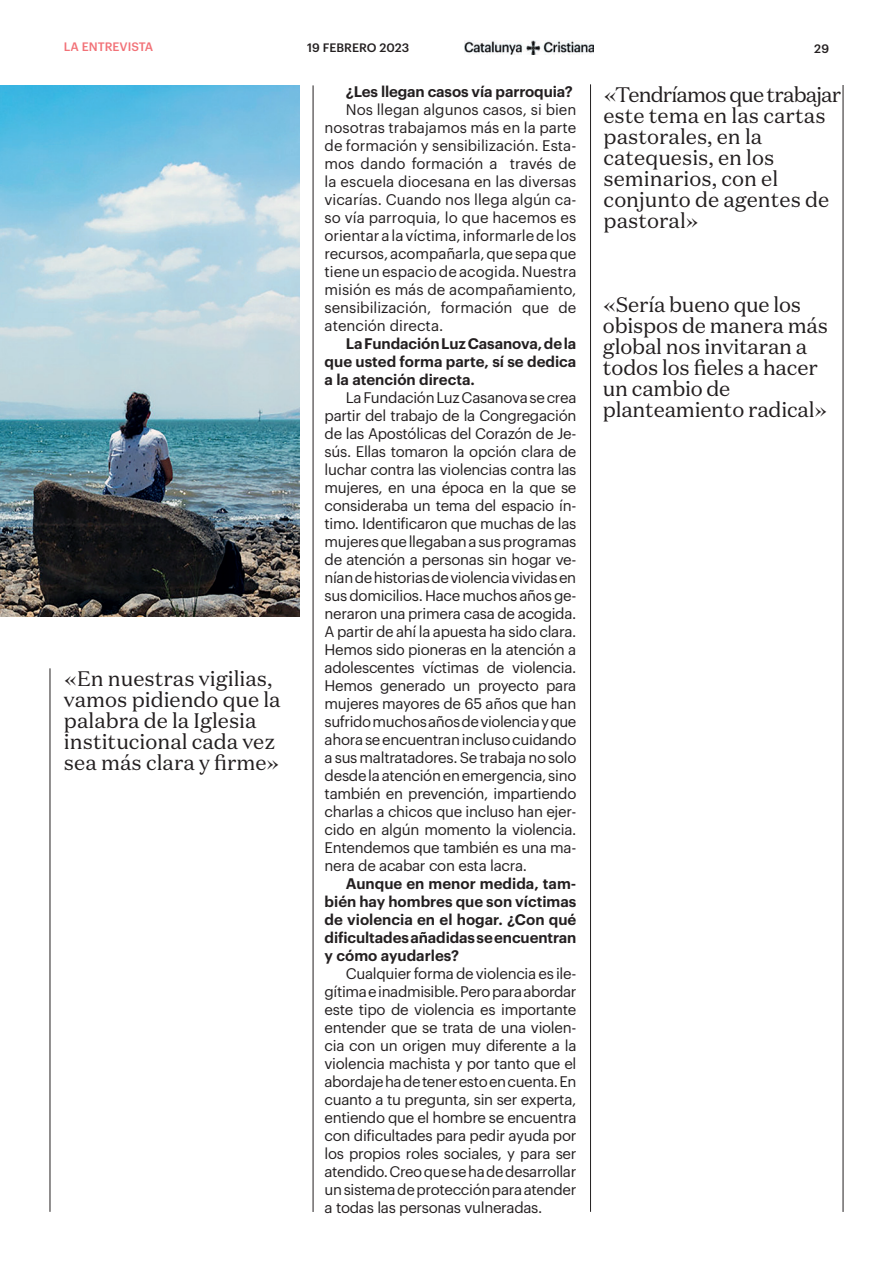
<style>
.page{position:relative;width:893px;height:1263px;background:#fff}
.page>*{position:absolute;margin:0;border:0;box-sizing:border-box;transform-origin:0 0}
.t1{font:21px/21px "Domaine Text";color:#231f20}
.t2{font:15px/18px "Graphik";letter-spacing:-.02em;color:#231f20;text-align:justify}
.t3{font:600 15px/18px "Graphik";letter-spacing:-.005em;color:#231f20;text-align:justify}
.t4{font:500 12px "Graphik";color:#231f20}
.t5{font:500 12px "Graphik";color:#f27278}
</style>
<div class="page">
<img style="left:464px;top:41px;width:130px;height:14px">
<hr style="left:313px;top:85px;width:1px;height:1127px;background:#231f20">
<hr style="left:590px;top:84px;width:1px;height:1128px;background:#231f20">
<hr style="left:843px;top:85px;width:1px;height:1127px;background:#231f20">
<img style="left:0;top:85px;width:299px;height:532px">
<hr style="left:50px;top:668px;width:1px;height:544px;background:#231f20">
<p class="t5" style="left:64px;top:38px;width:91px">LA ENTREVISTA</p>
<p class="t4" style="left:307px;top:38px;width:103px">19 FEBRERO 2023</p>
<p class="t4" style="left:814px;top:39px;width:16px">29</p>
<p class="t3" style="left:346px;top:81px;width:228px">¿Les llegan casos vía parroquia?</p>
<p class="t2" style="left:325px;top:99px;width:253px;text-indent:21px">Nos llegan algunos casos, si bien nosotras trabajamos más en la parte de formación y sensibilización. Esta&shy;mos dando formación a través de la escuela diocesana en las diversas vicarías. Cuando nos llega algún ca&shy;so vía parroquia, lo que hacemos es orientar a la víctima, informarle de los recursos, acompañarla, que sepa que tiene un espacio de acogida. Nuestra misión es más de acompañamiento, sensibilización, formación que de atención directa.</p>
<p class="t3" style="left:325px;top:333px;width:253px;text-indent:21px">La Fundación Luz Casanova, de la que usted forma parte, sí se dedica a la atención directa.</p>
<p class="t2" style="left:325px;top:387px;width:253px;text-indent:21px">La Fundación Luz Casanova se crea partir del trabajo de la Congregación de las Apostólicas del Corazón de Je&shy;sús. Ellas tomaron la opción clara de luchar contra las violencias contra las mujeres, en una época en la que se consideraba un tema del espacio ín&shy;timo. Identificaron que muchas de las mujeres que llegaban a sus programas de atención a personas sin hogar ve&shy;nían de historias de violencia vividas en sus domicilios. Hace muchos años ge&shy;neraron una primera casa de acogida.<br>A partir de ahí la apuesta ha sido clara.<br>Hemos sido pioneras en la atención a adolescentes víctimas de violencia.<br>Hemos generado un proyecto para mujeres mayores de 65 años que han sufrido muchos años de violencia y que ahora se encuentran incluso cuidando a sus maltratadores. Se trabaja no solo desde la atención en emergencia, sino también en prevención, impartiendo charlas a chicos que incluso han ejer&shy;cido en algún momento la violencia.<br>Entendemos que también es una ma&shy;nera de acabar con esta lacra.</p>
<p class="t3" style="left:325px;top:873px;width:253px;text-indent:21px">Aunque en menor medida, tam&shy;bién hay hombres que son víctimas de violencia en el hogar. ¿Con qué dificultades añadidas se encuentran y cómo ayudarles?</p>
<p class="t2" style="left:325px;top:963px;width:253px;text-indent:21px">Cualquier forma de violencia es ile&shy;gítima e inadmisible. Pero para abordar este tipo de violencia es importante entender que se trata de una violen&shy;cia con un origen muy diferente a la violencia machista y por tanto que el abordaje ha de tener esto en cuenta. En cuanto a tu pregunta, sin ser experta, entiendo que el hombre se encuentra con dificultades para pedir ayuda por los propios roles sociales, y para ser atendido. Creo que se ha de desarrollar un sistema de protección para atender a todas las personas vulneradas.</p>
<h1 class="t1" style="left:603px;top:83px;width:239px">«Tendríamos que trabajar este tema en las cartas pastorales, en la catequesis, en los seminarios, con el conjunto de agentes de pastoral»</h1>
<h1 class="t1" style="left:603px;top:294px;width:227px">«Sería bueno que los obispos de manera más global nos invitaran a todos los fieles a hacer un cambio de planteamiento radical»</h1>
<h1 class="t1" style="left:64px;top:668px;width:218px">«En nuestras vigilias, vamos pidiendo que la palabra de la Iglesia institucional cada vez sea más clara y firme»</h1>
</div>
